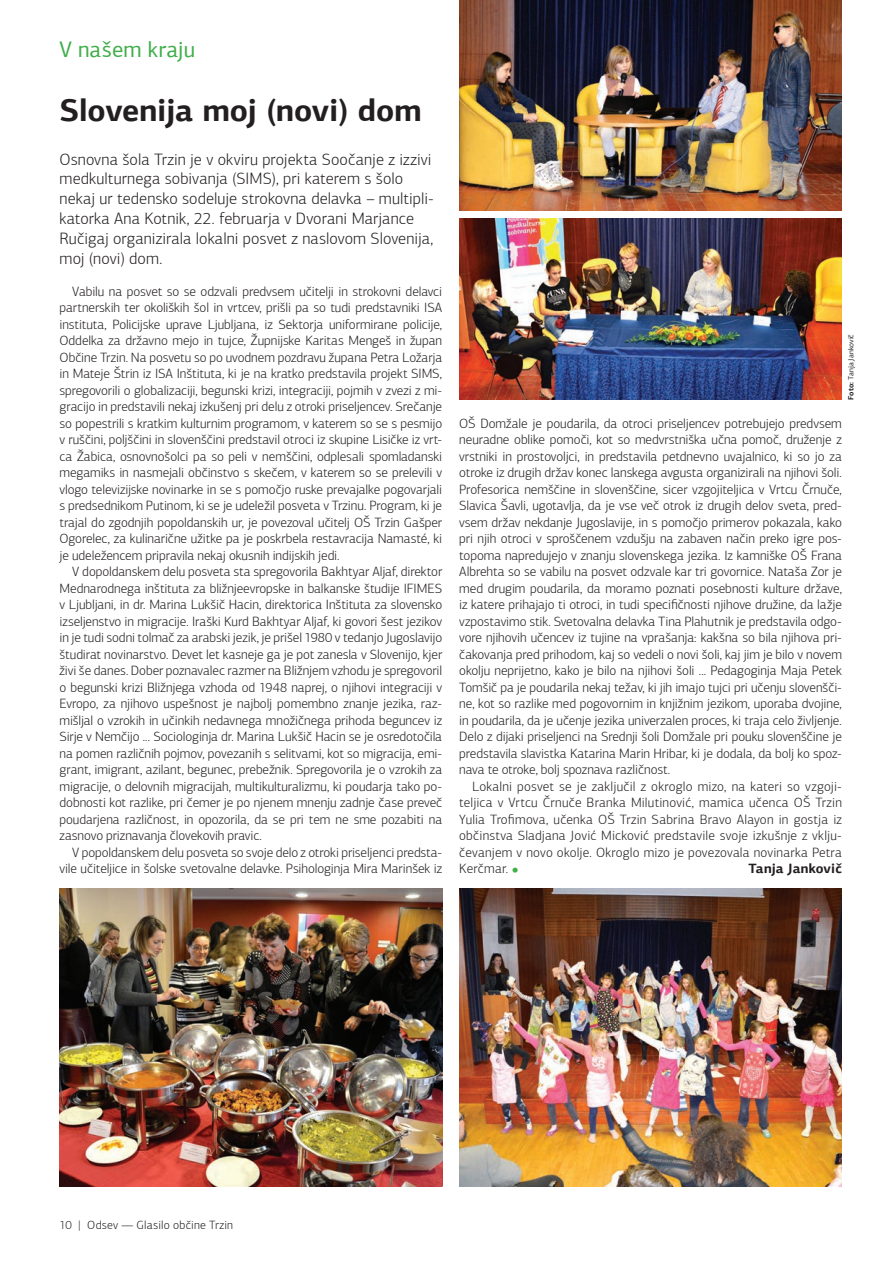
<style>
.page{position:relative;width:893px;height:1263px;background:#fff}
.page>*{position:absolute;margin:0;border:0;box-sizing:border-box;transform-origin:0 0}
.t1{font:700 31.5px "PF Agora Sans Pro";letter-spacing:-.005em;color:#231f20}
.t2{font:22.5px "PF Agora Sans Pro";letter-spacing:.005em;color:#40ae49}
.t3{font:300 16.5px/19.8px "PF Agora Sans Pro";letter-spacing:.005em;color:#231f20}
.t4{font:300 13.5px/16.5px "PF Agora Sans Pro";letter-spacing:-.005em;color:#231f20;text-align:justify}
.t5{font:700 13.5px "PF Agora Sans Pro";letter-spacing:.01em;color:#231f20}
.t6{font:300 12px "PF Agora Sans Pro";letter-spacing:.015em;color:#231f20}
.t7{font:7.5px "PF Agora Sans Pro";letter-spacing:.005em;color:#231f20}
.s1{font-weight:700}
.s2{font-size:7.95px;color:#40ae49}
</style>
<div class="page">
<img style="left:459px;top:0;width:383px;height:211px">
<img style="left:60px;top:889px;width:382px;height:297px">
<img style="left:459px;top:219px;width:383px;height:181px">
<img style="left:459px;top:889px;width:383px;height:297px">
<h2 class="t2" style="left:60px;top:35px;width:137px">V našem kraju</h2>
<h1 class="t1" style="left:60px;top:91px;width:363px">Slovenija moj (novi) dom</h1>
<p class="t3" style="left:60px;top:149px;width:376px">Osnovna šola Trzin je v okviru projekta Soočanje z izzivi medkulturnega sobivanja (SIMS), pri katerem s šolo nekaj ur tedensko sodeluje strokovna delavka – multipli&shy;katorka Ana Kotnik, 22. februarja v Dvorani Marjance Ručigaj organizirala lokalni posvet z naslovom Slovenija, moj (novi) dom.</p>
<p class="t4" style="left:60px;top:283px;width:384px;text-indent:13px">Vabilu na posvet so se odzvali predvsem učitelji in strokovni delavci partnerskih ter okoliških šol in vrtcev, prišli pa so tudi predstavniki ISA instituta, Policijske uprave Ljubljana, iz Sektorja uniformirane policije, Oddelka za državno mejo in tujce, Župnijske Karitas Mengeš in župan Občine Trzin. Na posvetu so po uvodnem pozdravu župana Petra Ložarja in Mateje Štrin iz ISA Inštituta, ki je na kratko predstavila projekt SIMS, spregovorili o globalizaciji, begunski krizi, integraciji, pojmih v zvezi z mi&shy;gracijo in predstavili nekaj izkušenj pri delu z otroki priseljencev. Srečanje so popestrili s kratkim kulturnim programom, v katerem so se s pesmijo v ruščini, poljščini in slovenščini predstavil otroci iz skupine Lisičke iz vrt&shy;ca Žabica, osnovnošolci pa so peli v nemščini, odplesali spomladanski megamiks in nasmejali občinstvo s skečem, v katerem so se prelevili v vlogo televizijske novinarke in se s pomočjo ruske prevajalke pogovarjali s predsednikom Putinom, ki se je udeležil posveta v Trzinu. Program, ki je trajal do zgodnjih popoldanskih ur, je povezoval učitelj OŠ Trzin Gašper Ogorelec, za kulinarične užitke pa je poskrbela restavracija Namasté, ki je udeležencem pripravila nekaj okusnih indijskih jedi.</p>
<p class="t4" style="left:60px;top:564px;width:384px;text-indent:13px">V dopoldanskem delu posveta sta spregovorila Bakhtyar Aljaf, direktor Mednarodnega inštituta za bližnjeevropske in balkanske študije IFIMES v Ljubljani, in dr. Marina Lukšič Hacin, direktorica Inštituta za slovensko izseljenstvo in migracije. Iraški Kurd Bakhtyar Aljaf, ki govori šest jezikov in je tudi sodni tolmač za arabski jezik, je prišel 1980 v tedanjo Jugoslavijo študirat novinarstvo. Devet let kasneje ga je pot zanesla v Slovenijo, kjer živi še danes. Dober poznavalec razmer na Bližnjem vzhodu je spregovoril o begunski krizi Bližnjega vzhoda od 1948 naprej, o njihovi integraciji v Evropo, za njihovo uspešnost je najbolj pomembno znanje jezika, raz&shy;mišljal o vzrokih in učinkih nedavnega množičnega prihoda beguncev iz Sirje v Nemčijo ... Sociologinja dr. Marina Lukšič Hacin se je osredotočila na pomen različnih pojmov, povezanih s selitvami, kot so migracija, emi&shy;grant, imigrant, azilant, begunec, prebežnik. Spregovorila je o vzrokih za migracije, o delovnih migracijah, multikulturalizmu, ki poudarja tako po&shy;dobnosti kot razlike, pri čemer je po njenem mnenju zadnje čase preveč poudarjena različnost, in opozorila, da se pri tem ne sme pozabiti na zasnovo priznavanja človekovih pravic.</p>
<p class="t4" style="left:60px;top:844px;width:384px;text-align:right">V popoldanskem delu posveta so svoje delo z otroki priseljenci predsta&shy;vile učiteljice in šolske svetovalne delavke. Psihologinja Mira Marinšek iz</p>
<p class="t7" style="left:846px;top:400px;width:67px;rotate:-90deg"><span class="s1">Foto:</span> Tanja Jankovič</p>
<p class="t4" style="left:459px;top:415px;width:384px">OŠ Domžale je poudarila, da otroci priseljencev potrebujejo predvsem neuradne oblike pomoči, kot so medvrstniška učna pomoč, druženje z vrstniki in prostovoljci, in predstavila petdnevno uvajalnico, ki so jo za otroke iz drugih držav konec lanskega avgusta organizirali na njihovi šoli.<br>Profesorica nemščine in slovenščine, sicer vzgojiteljica v Vrtcu Črnuče, Slavica Šavli, ugotavlja, da je vse več otrok iz drugih delov sveta, pred&shy;vsem držav nekdanje Jugoslavije, in s pomočjo primerov pokazala, kako pri njih otroci v sproščenem vzdušju na zabaven način preko igre pos&shy;topoma napredujejo v znanju slovenskega jezika. Iz kamniške OŠ Frana Albrehta so se vabilu na posvet odzvale kar tri govornice. Nataša Zor je med drugim poudarila, da moramo poznati posebnosti kulture države, iz katere prihajajo ti otroci, in tudi specifičnosti njihove družine, da lažje vzpostavimo stik. Svetovalna delavka Tina Plahutnik je predstavila odgo&shy;vore njihovih učencev iz tujine na vprašanja: kakšna so bila njihova pri&shy;čakovanja pred prihodom, kaj so vedeli o novi šoli, kaj jim je bilo v novem okolju neprijetno, kako je bilo na njihovi šoli ... Pedagoginja Maja Petek Tomšič pa je poudarila nekaj težav, ki jih imajo tujci pri učenju slovenšči&shy;ne, kot so razlike med pogovornim in knjižnim jezikom, uporaba dvojine, in poudarila, da je učenje jezika univerzalen proces, ki traja celo življenje.<br>Delo z dijaki priseljenci na Srednji šoli Domžale pri pouku slovenščine je predstavila slavistka Katarina Marin Hribar, ki je dodala, da bolj ko spoz&shy;nava te otroke, bolj spoznava različnost.</p>
<p class="t4" style="left:459px;top:778px;width:384px;text-indent:13px">Lokalni posvet se je zaključil z okroglo mizo, na kateri so vzgoji&shy;teljica v Vrtcu Črnuče Branka Milutinović, mamica učenca OŠ Trzin Yulia Trofimova, učenka OŠ Trzin Sabrina Bravo Alayon in gostja iz občinstva Sladjana Jović Micković predstavile svoje izkušnje z vklju&shy;čevanjem v novo okolje. Okroglo mizo je povezovala novinarka Petra Kerčmar. <span class="s2">●</span></p>
<p class="t5" style="left:748px;top:860px;width:95px">Tanja Jankovič</p>
<p class="t6" style="left:60px;top:1218px;width:175px">10 | Odsev — Glasilo občine Trzin</p>
</div>
